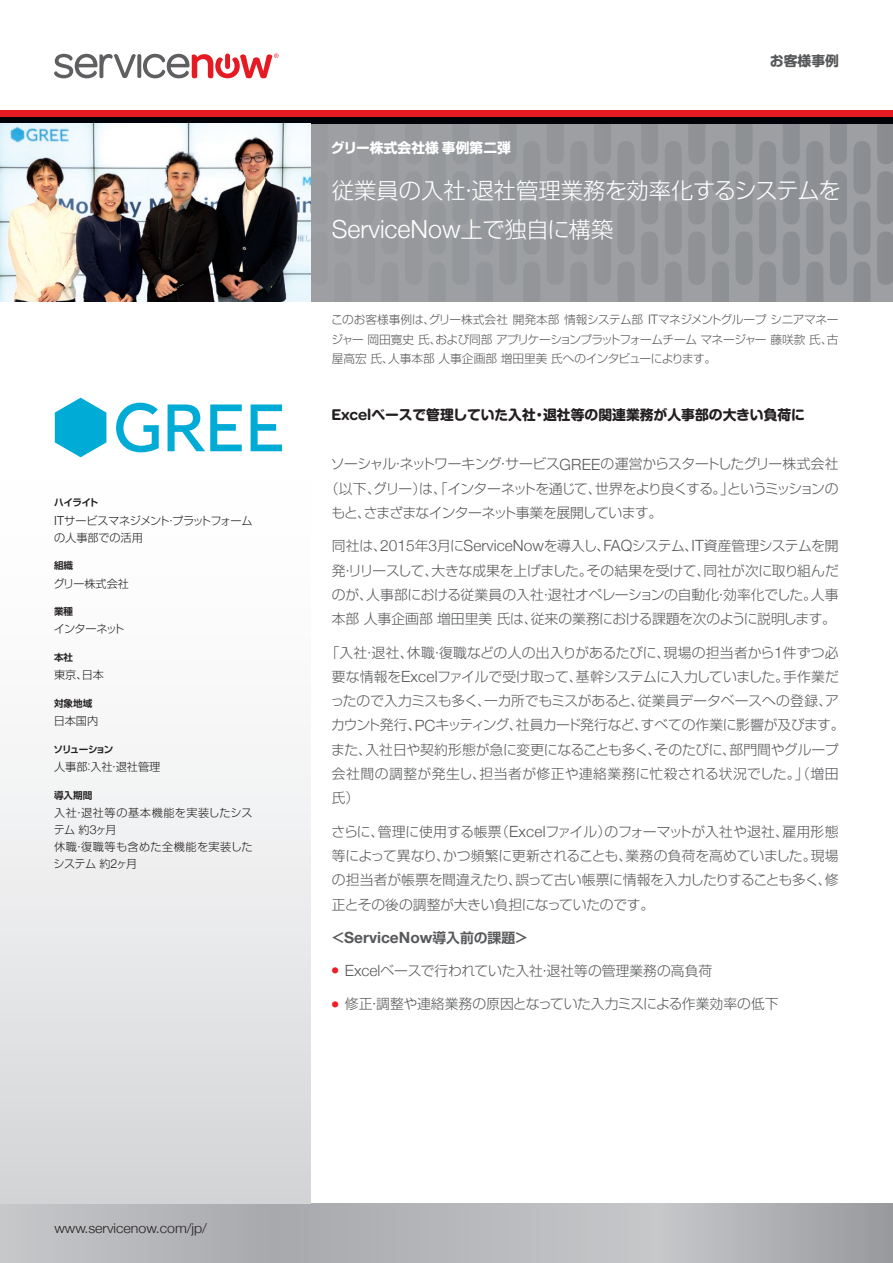
<style>
.page{position:relative;width:893px;height:1263px;background:#fff}
.page>*{position:absolute;margin:0;border:0;box-sizing:border-box;transform-origin:0 0}
.t1{font:300 25.05px "Helvetica Neue";color:#fff}
.t2{font:300 22.35px "Shin Go Pro";color:#fff}
.t3{font:700 15.45px "Helvetica Neue";color:#57585a}
.t4{font:300 13.8px/24.3px "Shin Go Pro";letter-spacing:-.02em;color:#57585a;text-align:justify}
.t5{font:300 13.8px "Shin Go Pro";letter-spacing:-.075em;color:#57585a}
.t6{font:300 13.8px "Shin Go Pro";letter-spacing:-.05em;color:#57585a}
.t7{font:700 13.8px "Shin M Go Pro";color:#231f20}
.t8{font:300 13.8px "Shin Go Pro";color:#57585a}
.t9{font:300 13.8px "Shin Go Pro";letter-spacing:-.055em;color:#57585a}
.t10{font:700 13.8px "Shin M Go Pro";color:#fff}
.t11{font:700 13.8px "Shin M Go Pro";color:#57585a}
.t12{font:300 13.5px "Helvetica Neue";color:#231f20;scale:1.05 1}
.t13{font:300 11.7px/19.5px "Shin Go Pro";color:#57585a;text-align:justify}
.t14{font:300 11.1px/17px "Shin Go Pro";letter-spacing:.035em;color:#231f20}
.t15{font:300 11.1px/17px "Shin Go Pro";letter-spacing:-.02em;color:#231f20}
.t16{font:300 11.1px "Shin Go Pro";color:#231f20}
.t17{font:300 11.1px "Shin Go Pro";letter-spacing:-.065em;color:#231f20}
.t18{font:700 9.6px "Shin Go Pro De";letter-spacing:-.03em;color:#231f20}
.t19{font:700 9.6px "Shin Go Pro De";letter-spacing:-.145em;color:#231f20}
.s1{font-family:"Helvetica Neue";font-size:12.45px}
.s2{font-family:"Shin Go Pro";font-size:22.35px}
.s3{font-family:"Helvetica Neue";font-size:13.05px}
.s4{font-family:"Omnes";font-weight:600;font-size:16.65px}
.s5{font-family:"Helvetica Neue";font-size:15.45px}
.s6{font-family:"Shin Go Pro De";font-size:13.8px}
</style>
<div class="page">
<svg style="left:0;top:1203px;width:893px;height:60px"></svg>
<div style="left:0;top:404px;width:310px;height:799px;background:linear-gradient(to bottom,#fff,#d8d9db)"></div>
<div style="left:310px;top:123px;width:583px;height:179px;background:#939699"></div>
<svg style="left:310px;top:123px;width:183px;height:179px"></svg>
<div style="left:0;top:111px;width:893px;height:6px;background:#e51a23"></div>
<div style="left:0;top:117px;width:893px;height:6px;background:#010209"></div>
<img style="left:0;top:123px;width:310px;height:179px">
<svg style="left:55px;top:398px;width:51px;height:59px"></svg>
<svg style="left:116px;top:403px;width:43px;height:49px"></svg>
<svg style="left:168px;top:404px;width:74px;height:47px"></svg>
<svg style="left:251px;top:404px;width:31px;height:47px"></svg>
<svg style="left:54px;top:54px;width:82px;height:24px"></svg>
<svg style="left:137px;top:54px;width:4px;height:24px"></svg>
<svg style="left:143px;top:54px;width:135px;height:24px"></svg>
<p class="t18" style="left:54px;top:495px;width:46px">ハイライト</p>
<p class="t15" style="left:54px;top:511px;width:200px"><span class="s1">IT</span>サービスマネジメント・プラットフォームの人事部での活用</p>
<p class="t18" style="left:54px;top:557px;width:21px">組織</p>
<p class="t16" style="left:53px;top:574px;width:77px">グリー株式会社</p>
<p class="t18" style="left:54px;top:603px;width:21px">業種</p>
<p class="t17" style="left:54px;top:620px;width:72px">インターネット</p>
<p class="t18" style="left:54px;top:649px;width:21px">本社</p>
<p class="t16" style="left:54px;top:666px;width:51px">東京、日本</p>
<p class="t18" style="left:54px;top:695px;width:40px">対象地域</p>
<p class="t16" style="left:54px;top:712px;width:46px">日本国内</p>
<p class="t19" style="left:54px;top:741px;width:61px">ソリューション</p>
<p class="t16" style="left:54px;top:758px;width:108px">人事部：入社・退社管理</p>
<p class="t18" style="left:54px;top:787px;width:40px">導入期間</p>
<p class="t14" style="left:54px;top:803px;width:201px">入社・退社等の基本機能を実装したシステム約<span class="s1">3</span>ヶ月<br>休職・復職等も含めた全機能を実装したシステム約<span class="s1">2</span>ヶ月</p>
<p class="t10" style="left:331px;top:136px;width:182px">グリー株式会社様事例第二弾</p>
<p class="t11" style="left:770px;top:49px;width:71px">お客様事例</p>
<h2 class="t2" style="left:332px;top:172px;width:511px">従業員の入社・退社管理業務を効率化するシステムを</h2>
<h1 class="t1" style="left:332px;top:214px;width:283px">ServiceNow<span class="s2">上で独自に構築</span></h1>
<p class="t13" style="left:331px;top:309px;width:509px">このお客様事例は、グリー株式会社開発本部情報システム部 <span class="s3">IT</span>マネジメントグループシニアマネージャー岡田寛史氏、および同部アプリケーションプラットフォームチームマネージャー藤咲款氏、古屋高宏氏、人事本部人事企画部増田里美氏へのインタビューによります。</p>
<p class="t7" style="left:331px;top:403px;width:475px"><span class="s4">Excel</span>ベースで管理していた入社・退社等の関連業務が人事部の大きい負荷に</p>
<p class="t6" style="left:331px;top:453px;width:509px">ソーシャル・ネットワーキング・サービス<span class="s5">GREE</span>の運営からスタートしたグリー株式会社</p>
<p class="t5" style="left:325px;top:477px;width:515px">（以下、グリー）は、「インターネットを通じて、世界をより良くする。」というミッションの</p>
<p class="t9" style="left:332px;top:501px;width:332px">もと、さまざまなインターネット事業を展開しています。</p>
<p class="t4" style="left:332px;top:532px;width:508px">同社は、<span class="s5">2015</span>年<span class="s5">3</span>月に<span class="s5">ServiceNow</span>を導入し、<span class="s5">FAQ</span>システム、<span class="s5">IT</span>資産管理システムを開発・リリースして、大きな成果を上げました。その結果を受けて、同社が次に取り組んだのが、人事部における従業員の入社・退社オペレーションの自動化・効率化でした。人事本部人事企画部増田里美氏は、従来の業務における課題を次のように説明します。</p>
<p class="t4" style="left:330px;top:638px;width:516px;text-align:left;text-indent:-5px">「入社・退社、休職・復職などの人の出入りがあるたびに、現場の担当者から<span class="s5">1</span>件ずつ必要な情報を<span class="s5">Excel</span>ファイルで受け取って、基幹システムに入力していました。手作業だったので入力ミスも多く、一カ所でもミスがあると、従業員データベースへの登録、アカウント発行、<span class="s5">PC</span>キッティング、社員カード発行など、すべての作業に影響が及びます。また、入社日や契約形態が急に変更になることも多く、そのたびに、部門間やグループ会社間の調整が発生し、担当者が修正や連絡業務に忙殺される状況でした。」（増田氏）</p>
<p class="t4" style="left:331px;top:817px;width:509px">さらに、管理に使用する帳票（<span class="s5">Excel</span>ファイル）のフォーマットが入社や退社、雇用形態等によって異なり、かつ頻繁に更新されることも、業務の負荷を高めていました。現場の担当者が帳票を間違えたり、誤って古い帳票に情報を入力したりすることも多く、修正とその後の調整が大きい負担になっていたのです。</p>
<p class="t3" style="left:331px;top:928px;width:198px"><span class="s6">＜</span>ServiceNow<span class="s6">導入前の課題＞</span></p>
<p class="t8" style="left:332px;top:959px;width:382px"><sup>●</sup> <span class="s5">Excel</span>ベースで行われていた入社・退社等の管理業務の高負荷</p>
<p class="t4" style="left:332px;top:990px;width:448px"><sup>●</sup> 修正・調整や連絡業務の原因となっていた入力ミスによる作業効率の低下</p>
<p class="t12" style="left:54px;top:1220px;width:147px">www.servicenow.com/jp/</p>
</div>
